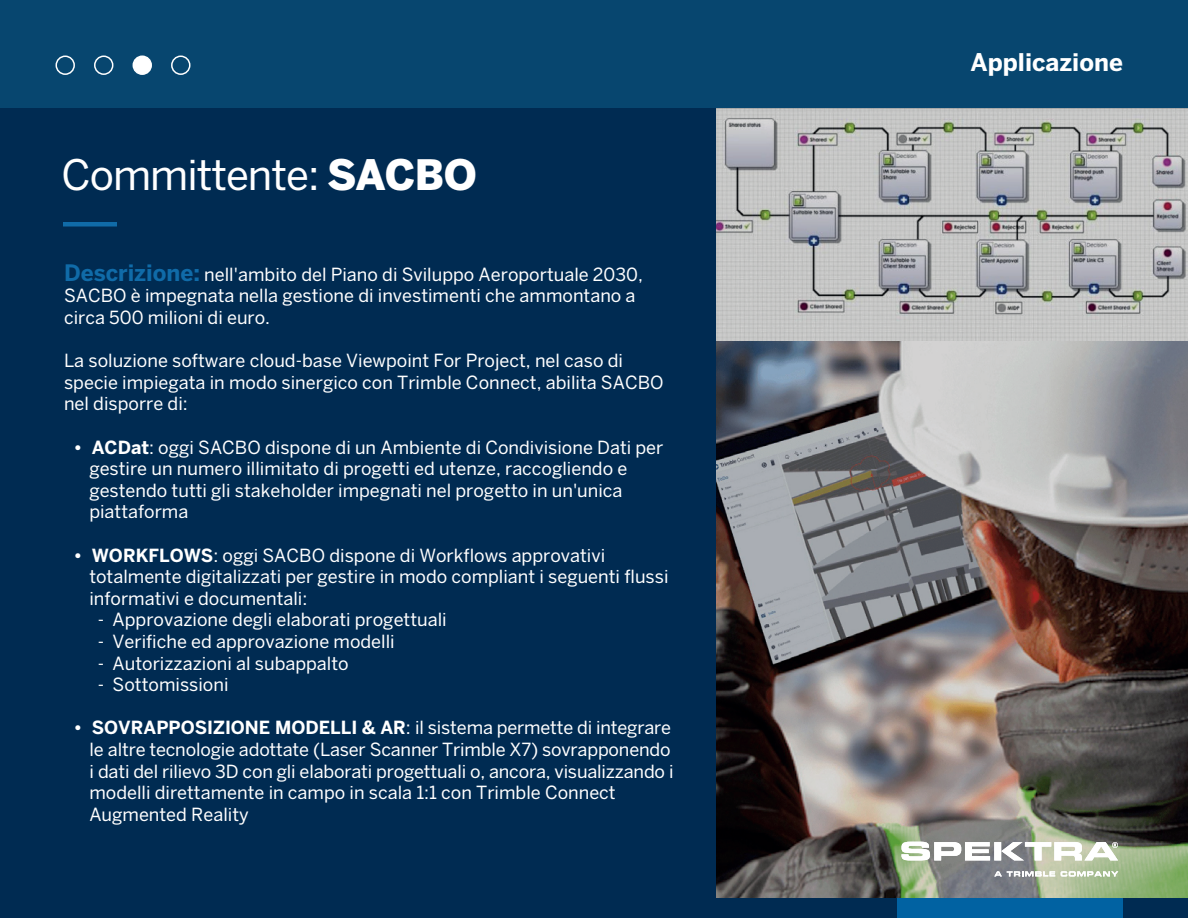
<style>
.page{position:relative;width:1188px;height:918px;background:#fff}
.page>*{position:absolute;margin:0;border:0;box-sizing:border-box;transform-origin:0 0}
.t1{font:41.7px "Benton Sans";letter-spacing:-.025em;color:#fff}
.t2{font:700 24.15px "Benton Sans";color:#fff}
.t3{font:18px/21.6px "Benton Sans";color:#fff}
.s1{font-weight:900}
.s2{font-weight:700;font-size:22.5px;color:#106ba8}
.s3{font-weight:700}
</style>
<div class="page">
<img style="left:716px;top:108px;width:472px;height:790px">
<div style="left:0;top:105px;width:716px;height:813px;background:#002b52"></div>
<hr style="left:63px;top:222px;width:54px;height:4px;background:#106ba8">
<div style="left:0;top:0;width:1188px;height:108px;background:#07466f"></div>
<div style="left:55px;top:55px;width:20px;height:20px;border:2px solid #fff;border-radius:50%"></div>
<div style="left:94px;top:55px;width:19px;height:20px;border:2px solid #fff;border-radius:50%"></div>
<div style="left:133px;top:56px;width:18px;height:18px;background:#fff;border-radius:50%"></div>
<div style="left:133px;top:55px;width:19px;height:20px;border:2px solid #fff;border-radius:50%"></div>
<div style="left:171px;top:55px;width:19px;height:20px;border:2px solid #fff;border-radius:50%"></div>
<div style="left:0;top:898px;width:1188px;height:20px;background:#002b52"></div>
<div style="left:897px;top:898px;width:226px;height:20px;background:#0162a2"></div>
<svg style="left:902px;top:842px;width:216px;height:18px"></svg>
<svg style="left:994px;top:871px;width:61px;height:5px"></svg>
<svg style="left:1061px;top:871px;width:57px;height:6px"></svg>
<h1 class="t1" style="left:62px;top:150px;width:417px">Committente: <span class="s1">SACBO</span></h1>
<p class="t3" style="left:64px;top:263px;width:580px"><span class="s2">Descrizione:</span> nell'ambito del Piano di Sviluppo Aeroportuale 2030,<br>SACBO è impegnata nella gestione di investimenti che ammontano a circa 500 milioni di euro.</p>
<p class="t3" style="left:64px;top:350px;width:601px">La soluzione software cloud-base Viewpoint For Project, nel caso di specie impiegata in modo sinergico con Trimble Connect, abilita SACBO nel disporre di:</p>
<p class="t3" style="left:89px;top:436px;width:576px;text-indent:-16px"><span class="s3">• ACDat</span>: oggi SACBO dispone di un Ambiente di Condivisione Dati per gestire un numero illimitato di progetti ed utenze, raccogliendo e gestendo tutti gli stakeholder impegnati nel progetto in un'unica piattaforma</p>
<p class="t3" style="left:89px;top:544px;width:581px;text-indent:-16px"><span class="s3">• WORKFLOWS</span>: oggi SACBO dispone di Workflows approvativi totalmente digitalizzati per gestire in modo compliant i seguenti flussi informativi e documentali:</p>
<p class="t3" style="left:98px;top:609px;width:350px">- Approvazione degli elaborati progettuali</p>
<p class="t3" style="left:98px;top:630px;width:298px">- Verifiche ed approvazione modelli</p>
<p class="t3" style="left:98px;top:652px;width:252px">- Autorizzazioni al subappalto</p>
<p class="t3" style="left:98px;top:674px;width:132px">- Sottomissioni</p>
<p class="t3" style="left:89px;top:717px;width:586px;text-indent:-16px"><span class="s3">• SOVRAPPOSIZIONE MODELLI &amp; AR</span>: il sistema permette di integrare le altre tecnologie adottate (Laser Scanner Trimble X7) sovrapponendo i dati del rilievo 3D con gli elaborati progettuali o, ancora, visualizzando i modelli direttamente in campo in scala 1:1 con Trimble Connect Augmented Reality</p>
<h2 class="t2" style="left:970px;top:47px;width:154px">Applicazione</h2>
</div>
